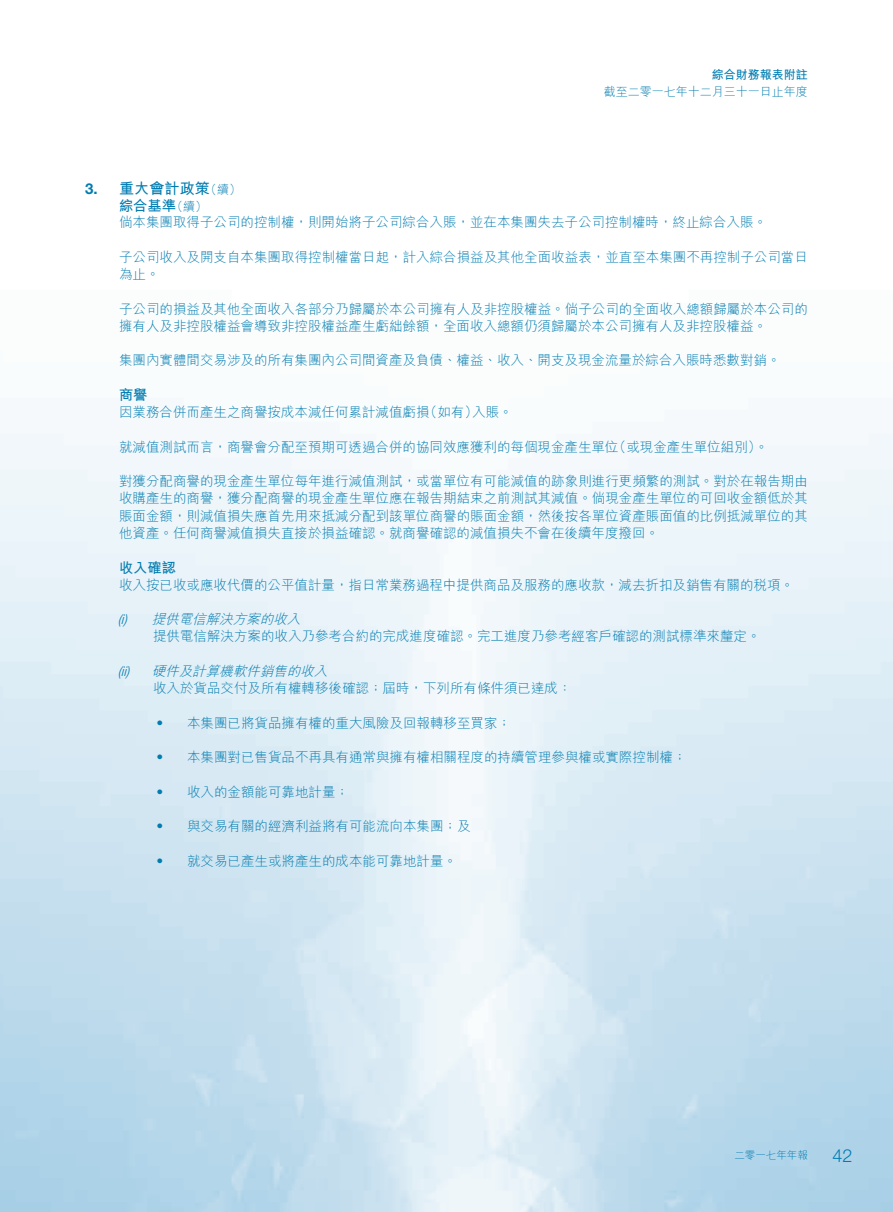
<style>
.page{position:relative;width:893px;height:1212px;background:#fff}
.page>*{position:absolute;margin:0;border:0;box-sizing:border-box;transform-origin:0 0}
.t1{font:300 18px "Helvetica Neue LT Std";color:#007cb1}
.t2{font:15px "M Hei HK Bold B5 pc H";letter-spacing:.01em;color:#007cb1}
.t3{font:14.25px "M Hei HK Bold B5 pc H";color:#007cb1}
.t4{font:13.5px/17.2px "M Hei HK Light B5 pc H";color:#007cb1}
.t5{font:italic 300 13.5px "Helvetica Neue LT Std";color:#007cb1}
.t6{font:12px/16.5px "M Hei HK Light B5 pc H";color:#007cb1;text-align:right}
.t7{font:10.5px "M Hei HK Light B5 pc H";color:#007cb1}
.s1{font-family:"M Hei HK Bold B5 pc H"}
.s2{font-family:"Helvetica Neue LT Std";font-weight:700}
.s3{font-family:"M Hei HK Light B5 pc H";font-size:12px}
.s4{font-family:"Helvetica Neue LT Std";font-weight:300;font-style:italic}
.s5{font-style:italic}
</style>
<div class="page">
<p class="t6" style="left:604px;top:68px;width:205px"><span class="s1">綜合財務報表附註<br></span>截至二零一七年十二月三十一日止年度</p>
<p class="t2" style="left:85px;top:183px;width:158px"><span class="s2">3.</span> 重大會計政策<span class="s3">（續）</span></p>
<p class="t3" style="left:119px;top:200px;width:90px">綜合基準<span class="s3">（續）</span></p>
<p class="t4" style="left:119px;top:215px;width:650px">倘本集團取得子公司的控制權，則開始將子公司綜合入賬，並在本集團失去子公司控制權時，終止綜合入賬。</p>
<p class="t4" style="left:119px;top:250px;width:690px">子公司收入及開支自本集團取得控制權當日起，計入綜合損益及其他全面收益表，並直至本集團不再控制子公司當日為止。</p>
<p class="t4" style="left:119px;top:302px;width:690px">子公司的損益及其他全面收入各部分乃歸屬於本公司擁有人及非控股權益。倘子公司的全面收入總額歸屬於本公司的擁有人及非控股權益會導致非控股權益產生虧絀餘額，全面收入總額仍須歸屬於本公司擁有人及非控股權益。</p>
<p class="t4" style="left:119px;top:353px;width:663px">集團內實體間交易涉及的所有集團內公司間資產及負債、權益、收入、開支及現金流量於綜合入賬時悉數對銷。</p>
<p class="t3" style="left:119px;top:390px;width:30px">商譽</p>
<p class="t4" style="left:119px;top:405px;width:395px">因業務合併而產生之商譽按成本減任何累計減值虧損（如有）入賬。</p>
<p class="t4" style="left:119px;top:440px;width:651px">就減值測試而言，商譽會分配至預期可透過合併的協同效應獲利的每個現金產生單位（或現金產生單位組別）。</p>
<p class="t4" style="left:119px;top:474px;width:690px;text-align:justify">對獲分配商譽的現金產生單位每年進行減值測試，或當單位有可能減值的跡象則進行更頻繁的測試。對於在報告期由收購產生的商譽，獲分配商譽的現金產生單位應在報告期結束之前測試其減值。倘現金產生單位的可回收金額低於其賬面金額，則減值損失應首先用來抵減分配到該單位商譽的賬面金額，然後按各單位資產賬面值的比例抵減單位的其他資產。任何商譽減值損失直接於損益確認。就商譽確認的減值損失不會在後續年度撥回。</p>
<p class="t3" style="left:119px;top:562px;width:58px">收入確認</p>
<p class="t4" style="left:119px;top:578px;width:677px">收入按已收或應收代價的公平值計量，指日常業務過程中提供商品及服務的應收款，減去折扣及銷售有關的稅項。</p>
<p class="t4" style="left:153px;top:612px;width:609px;text-indent:-35px"><span class="s4">(i)</span> <span class="s5">提供電信解決方案的收入<br></span>提供電信解決方案的收入乃參考合約的完成進度確認。完工進度乃參考經客戶確認的測試標準來釐定。</p>
<p class="t5" style="left:118px;top:666px;width:13px">(ii)</p>
<p class="t4" style="left:152px;top:664px;width:421px"><span class="s5">硬件及計算機軟件銷售的收入<br></span>收入於貨品交付及所有權轉移後確認；屆時，下列所有條件須已達成：</p>
<p class="t4" style="left:153px;top:716px;width:15px">‧</p>
<p class="t4" style="left:187px;top:716px;width:326px">本集團已將貨品擁有權的重大風險及回報轉移至買家；</p>
<p class="t4" style="left:153px;top:750px;width:15px">‧</p>
<p class="t4" style="left:187px;top:750px;width:501px">本集團對已售貨品不再具有通常與擁有權相關程度的持續管理參與權或實際控制權；</p>
<p class="t4" style="left:153px;top:785px;width:15px">‧</p>
<p class="t4" style="left:187px;top:785px;width:164px">收入的金額能可靠地計量；</p>
<p class="t4" style="left:153px;top:819px;width:15px">‧</p>
<p class="t4" style="left:187px;top:819px;width:285px">與交易有關的經濟利益將有可能流向本集團；及</p>
<p class="t4" style="left:153px;top:854px;width:15px">‧</p>
<p class="t4" style="left:187px;top:854px;width:272px">就交易已產生或將產生的成本能可靠地計量。</p>
<p class="t7" style="left:734px;top:1151px;width:75px">二零一七年年報</p>
<p class="t1" style="left:832px;top:1149px;width:22px">42</p>
</div>
